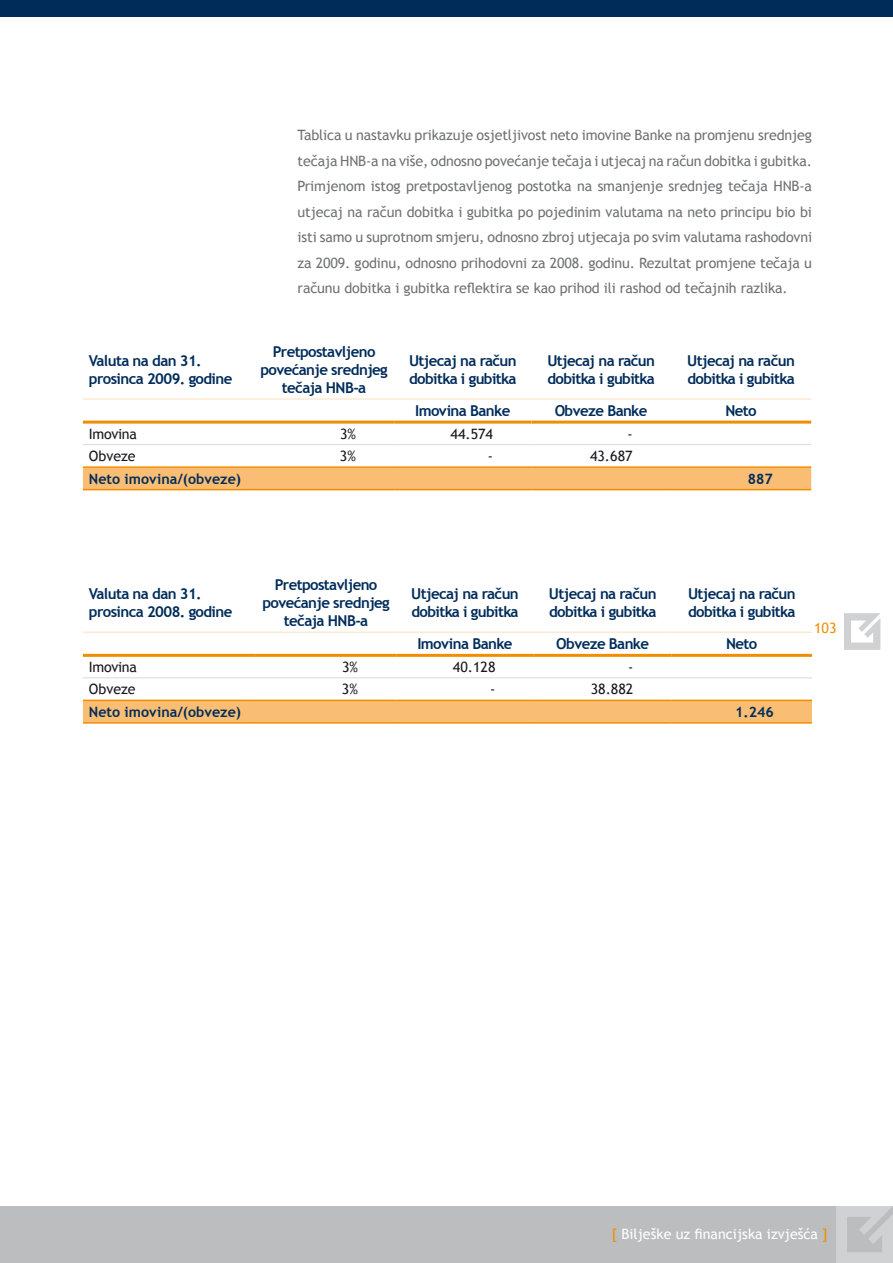
<style>
.page{position:relative;width:893px;height:1263px;background:#fff}
.page>*{position:absolute;margin:0;border:0;box-sizing:border-box;transform-origin:0 0}
.t1{font:700 15px/18px "Trebuchet MS";letter-spacing:-.04em;color:#002c5a}
.t2{font:14.25px/25.5px "Trebuchet MS";letter-spacing:-.01em;color:#707173;text-align:justify}
.t3{font:14.25px "Trebuchet MS";color:#1a171c}
.t4{font:700 14.25px "Trebuchet MS";color:#002c5a}
.t5{font:14.25px "Trebuchet MS";color:#fff}
.t6{font:14.25px "Trebuchet MS";letter-spacing:-.02em;color:#1a171c}
.t7{font:14.25px "Trebuchet MS";color:#f18e00}
.s1{color:#f18e00}
</style>
<div class="page">
<div style="left:0;top:1206px;width:893px;height:57px;background:#bcbdbf"></div>
<svg style="left:836px;top:1206px;width:57px;height:57px"></svg>
<div style="left:0;top:0;width:893px;height:16px;background:#002c5a"></div>
<svg style="left:844px;top:613px;width:36px;height:37px"></svg>
<div style="left:83px;top:468px;width:728px;height:21px;background:#f9bd73"></div>
<hr style="left:83px;top:444px;width:171px;height:1px;background:#d9dadb">
<hr style="left:254px;top:444px;width:140px;height:1px;background:#d9dadb">
<hr style="left:394px;top:444px;width:137px;height:1px;background:#d9dadb">
<hr style="left:531px;top:444px;width:140px;height:1px;background:#d9dadb">
<hr style="left:671px;top:444px;width:140px;height:1px;background:#d9dadb">
<hr style="left:83px;top:398px;width:171px;height:2px;background:#feead2">
<hr style="left:254px;top:398px;width:140px;height:2px;background:#feead2">
<hr style="left:394px;top:398px;width:137px;height:2px;background:#feead2">
<hr style="left:531px;top:398px;width:140px;height:2px;background:#feead2">
<hr style="left:671px;top:398px;width:140px;height:2px;background:#feead2">
<hr style="left:83px;top:421px;width:171px;height:3px;background:#f18e00">
<hr style="left:254px;top:421px;width:140px;height:3px;background:#f18e00">
<hr style="left:394px;top:421px;width:137px;height:3px;background:#f18e00">
<hr style="left:531px;top:421px;width:140px;height:3px;background:#f18e00">
<hr style="left:671px;top:421px;width:140px;height:3px;background:#f18e00">
<hr style="left:83px;top:466px;width:171px;height:2px;background:#f18e00">
<hr style="left:83px;top:489px;width:171px;height:1px;background:#f18e00">
<hr style="left:254px;top:466px;width:140px;height:2px;background:#f18e00">
<hr style="left:254px;top:489px;width:140px;height:1px;background:#f18e00">
<hr style="left:394px;top:466px;width:137px;height:2px;background:#f18e00">
<hr style="left:394px;top:489px;width:137px;height:1px;background:#f18e00">
<hr style="left:531px;top:466px;width:140px;height:2px;background:#f18e00">
<hr style="left:531px;top:489px;width:140px;height:1px;background:#f18e00">
<hr style="left:671px;top:466px;width:140px;height:2px;background:#f18e00">
<hr style="left:671px;top:489px;width:140px;height:1px;background:#f18e00">
<div style="left:83px;top:701px;width:729px;height:21px;background:#f9bd73"></div>
<hr style="left:83px;top:677px;width:173px;height:1px;background:#d9dadb">
<hr style="left:256px;top:677px;width:140px;height:1px;background:#d9dadb">
<hr style="left:396px;top:677px;width:138px;height:1px;background:#d9dadb">
<hr style="left:534px;top:677px;width:138px;height:1px;background:#d9dadb">
<hr style="left:672px;top:677px;width:140px;height:1px;background:#d9dadb">
<hr style="left:83px;top:631px;width:173px;height:2px;background:#feead2">
<hr style="left:256px;top:631px;width:140px;height:2px;background:#feead2">
<hr style="left:396px;top:631px;width:138px;height:2px;background:#feead2">
<hr style="left:534px;top:631px;width:138px;height:2px;background:#feead2">
<hr style="left:672px;top:631px;width:140px;height:2px;background:#feead2">
<hr style="left:83px;top:654px;width:173px;height:3px;background:#f18e00">
<hr style="left:256px;top:654px;width:140px;height:3px;background:#f18e00">
<hr style="left:396px;top:654px;width:138px;height:3px;background:#f18e00">
<hr style="left:534px;top:654px;width:138px;height:3px;background:#f18e00">
<hr style="left:672px;top:654px;width:140px;height:3px;background:#f18e00">
<hr style="left:83px;top:700px;width:173px;height:1px;background:#f18e00">
<hr style="left:83px;top:722px;width:173px;height:2px;background:#f18e00">
<hr style="left:256px;top:700px;width:140px;height:1px;background:#f18e00">
<hr style="left:256px;top:722px;width:140px;height:2px;background:#f18e00">
<hr style="left:396px;top:700px;width:138px;height:1px;background:#f18e00">
<hr style="left:396px;top:722px;width:138px;height:2px;background:#f18e00">
<hr style="left:534px;top:700px;width:138px;height:1px;background:#f18e00">
<hr style="left:534px;top:722px;width:138px;height:2px;background:#f18e00">
<hr style="left:672px;top:700px;width:140px;height:1px;background:#f18e00">
<hr style="left:672px;top:722px;width:140px;height:2px;background:#f18e00">
<p class="t2" style="left:298px;top:123px;width:516px">Tablica u nastavku prikazuje osjetljivost neto imovine Banke na promjenu srednjeg tečaja HNB-a na više, odnosno povećanje tečaja i utjecaj na račun dobitka i gubitka.<br>Primjenom istog pretpostavljenog postotka na smanjenje srednjeg tečaja HNB-a utjecaj na račun dobitka i gubitka po pojedinim valutama na neto principu bio bi isti samo u suprotnom smjeru, odnosno zbroj utjecaja po svim valutama rashodovni za 2009. godinu, odnosno prihodovni za 2008. godinu. Rezultat promjene tečaja u računu dobitka i gubitka reflektira se kao prihod ili rashod od tečajnih razlika.</p>
<p class="t1" style="left:89px;top:352px;width:145px">Valuta na dan 31. prosinca 2009. godine</p>
<p class="t1" style="left:260px;top:343px;width:129px;text-align:center">Pretpostavljeno povećanje srednjeg tečaja HNB-a</p>
<p class="t1" style="left:409px;top:352px;width:109px">Utjecaj na račun dobitka i gubitka</p>
<p class="t1" style="left:547px;top:352px;width:109px">Utjecaj na račun dobitka i gubitka</p>
<p class="t1" style="left:687px;top:352px;width:109px">Utjecaj na račun dobitka i gubitka</p>
<p class="t1" style="left:415px;top:402px;width:97px">Imovina Banke</p>
<p class="t1" style="left:555px;top:402px;width:94px">Obveze Banke</p>
<p class="t1" style="left:725px;top:402px;width:33px">Neto</p>
<p class="t6" style="left:89px;top:425px;width:50px">Imovina</p>
<p class="t3" style="left:340px;top:425px;width:17px">3%</p>
<p class="t3" style="left:451px;top:425px;width:44px">44.574</p>
<p class="t3" style="left:627px;top:425px;width:7px">-</p>
<p class="t3" style="left:89px;top:448px;width:48px">Obveze</p>
<p class="t3" style="left:340px;top:448px;width:18px">3%</p>
<p class="t3" style="left:488px;top:448px;width:7px">-</p>
<p class="t3" style="left:590px;top:448px;width:44px">43.687</p>
<p class="t4" style="left:89px;top:470px;width:154px">Neto imovina/(obveze)</p>
<p class="t4" style="left:748px;top:470px;width:27px">887</p>
<p class="t1" style="left:89px;top:585px;width:145px">Valuta na dan 31. prosinca 2008. godine</p>
<p class="t1" style="left:262px;top:576px;width:129px;text-align:center">Pretpostavljeno povećanje srednjeg tečaja HNB-a</p>
<p class="t1" style="left:411px;top:585px;width:109px">Utjecaj na račun dobitka i gubitka</p>
<p class="t1" style="left:549px;top:585px;width:109px">Utjecaj na račun dobitka i gubitka</p>
<p class="t1" style="left:688px;top:585px;width:109px">Utjecaj na račun dobitka i gubitka</p>
<p class="t1" style="left:417px;top:635px;width:97px">Imovina Banke</p>
<p class="t1" style="left:556px;top:635px;width:94px">Obveze Banke</p>
<p class="t1" style="left:726px;top:635px;width:33px">Neto</p>
<p class="t6" style="left:89px;top:658px;width:50px">Imovina</p>
<p class="t3" style="left:342px;top:658px;width:17px">3%</p>
<p class="t3" style="left:453px;top:658px;width:44px">40.128</p>
<p class="t3" style="left:628px;top:658px;width:7px">-</p>
<p class="t3" style="left:89px;top:681px;width:48px">Obveze</p>
<p class="t3" style="left:342px;top:681px;width:18px">3%</p>
<p class="t3" style="left:490px;top:681px;width:7px">-</p>
<p class="t3" style="left:591px;top:681px;width:44px">38.882</p>
<p class="t4" style="left:89px;top:703px;width:154px">Neto imovina/(obveze)</p>
<p class="t4" style="left:735px;top:703px;width:40px">1.246</p>
<p class="t7" style="left:814px;top:619px;width:24px">103</p>
<p class="t5" style="left:612px;top:1226px;width:217px"><span class="s1">[</span> Bilješke uz financijska izvješća <span class="s1">]</span></p>
</div>
